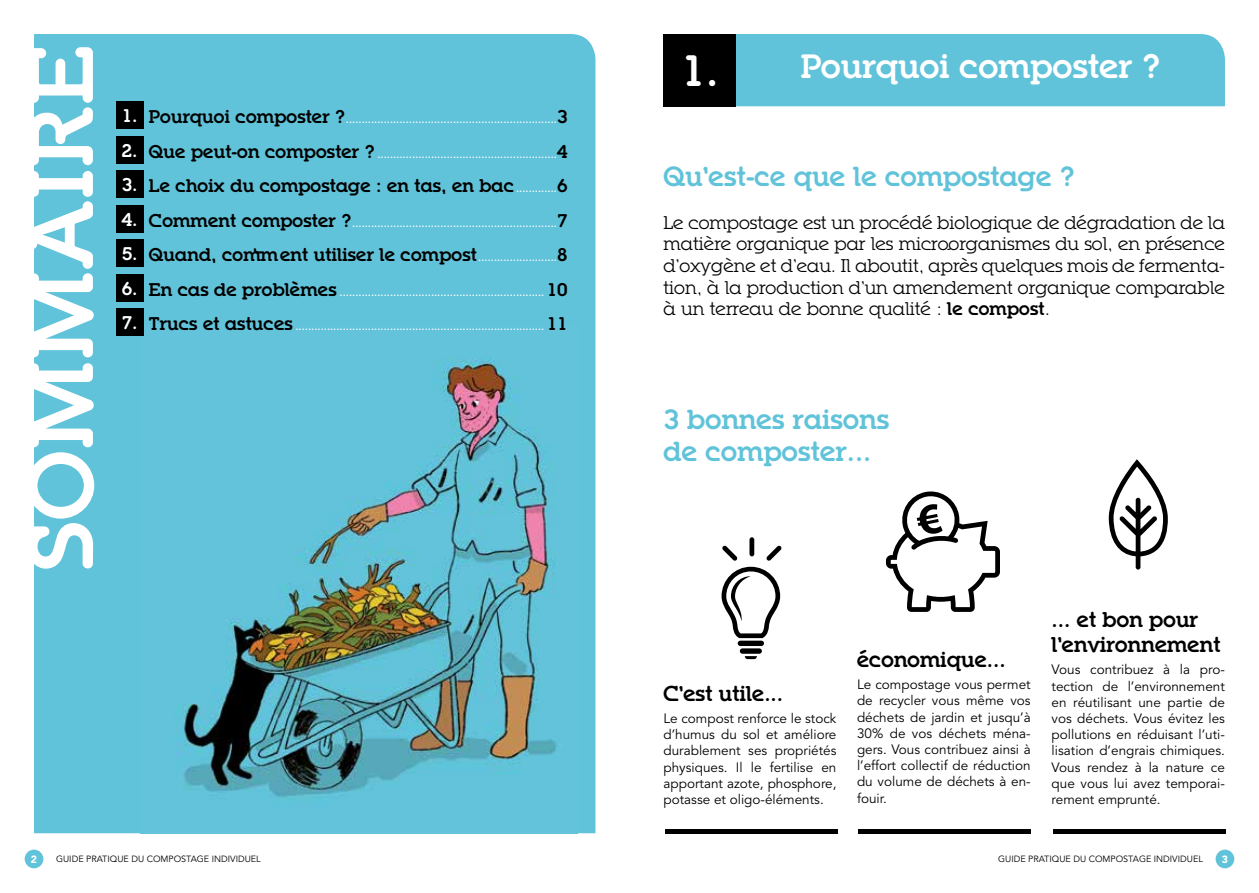
<style>
.page{position:relative;width:1259px;height:893px;background:#fff}
.page>*{position:absolute;margin:0;border:0;box-sizing:border-box;transform-origin:0 0}
.t1{font:700 90px "Ponsi Rounded Slab";letter-spacing:.02em;color:#fff}
.t2{font:700 33px "Ponsi Rounded Slab";color:#fff}
.t3{font:700 27px/32.4px "Ponsi Rounded Slab";color:#61c3d9}
.t4{font:700 21px/25.2px "Ponsi Rounded Slab";color:#000}
.t5{font:18px/21.6px "Ponsi Rounded Slab";color:#000;text-align:justify}
.t6{font:700 18px "Ponsi Rounded Slab";color:#000}
.t7{font:13.5px/16.2px "Avenir";color:#000;text-align:justify}
.t8{font:700 10.5px "Ponsi Rounded Slab";color:#fff}
.t9{font:900 10.5px "Avenir";color:#fff}
.t10{font:9px "Avenir";color:#000}
.s1{font-size:18px}
.s2{font-size:18px;color:#000}
.s3{color:#fff}
.s4{font-size:10.5px;color:#fff}
.s5{font-size:43.05px}
.s6{font-weight:700}
</style>
<div class="page">
<div style="left:25px;top:850px;width:18px;height:18px;background:#61c3d9;border-radius:50%"></div>
<div style="left:1215px;top:850px;width:19px;height:18px;background:#61c3d9;border-radius:50%"></div>
<div style="left:34px;top:34px;width:561px;height:799px;background:#61c3d9"></div>
<img style="left:141px;top:325px;width:436px;height:508px">
<div style="left:736px;top:34px;width:489px;height:72px;background:#61c3d9"></div>
<div style="left:116px;top:102px;width:28px;height:27px;background:#000"></div>
<div style="left:116px;top:136px;width:28px;height:28px;background:#000"></div>
<div style="left:116px;top:171px;width:28px;height:27px;background:#000"></div>
<div style="left:116px;top:205px;width:28px;height:28px;background:#000"></div>
<div style="left:116px;top:240px;width:28px;height:27px;background:#000"></div>
<div style="left:116px;top:274px;width:28px;height:28px;background:#000"></div>
<div style="left:116px;top:309px;width:28px;height:27px;background:#000"></div>
<div style="left:663px;top:34px;width:73px;height:72px;background:#000"></div>
<div style="left:737px;top:641px;width:27px;height:5px;background:#000;border-radius:3px"></div>
<div style="left:740px;top:648px;width:22px;height:6px;background:#000;border-radius:3px"></div>
<svg style="left:745px;top:656px;width:12px;height:3px"></svg>
<svg style="left:721px;top:567px;width:59px;height:71px"></svg>
<div style="left:749px;top:537px;width:5px;height:19px;background:#000;border-radius:2px"></div>
<svg style="left:722px;top:545px;width:15px;height:16px"></svg>
<svg style="left:766px;top:545px;width:15px;height:16px"></svg>
<svg style="left:886px;top:491px;width:114px;height:121px"></svg>
<svg style="left:1108px;top:459px;width:60px;height:111px"></svg>
<hr style="left:664px;top:829px;width:173px;height:4px;background:#000">
<hr style="left:857px;top:829px;width:173px;height:4px;background:#000">
<hr style="left:1052px;top:829px;width:173px;height:4px;background:#000">
<h1 class="t1" style="left:2px;top:570px;width:526px;rotate:-90deg">SOMMAIRE</h1>
<p class="t8" style="left:122px;top:113px;width:447px"><span class="s1">1.</span> <span class="s2">Pourquoi composter ?</span>...................................................................<span class="s2">3</span></p>
<p class="t8" style="left:122px;top:147px;width:447px"><span class="s1">2.</span> <span class="s2">Que peut-on composter ?</span> .........................................................<span class="s2">4</span></p>
<h3 class="t6" style="left:122px;top:174px;width:447px"><span class="s3">3.</span> Le choix du compostage : en tas, en bac <span class="s4">.............</span>6</h3>
<p class="t8" style="left:122px;top:216px;width:447px"><span class="s1">4.</span> <span class="s2">Comment composter ?</span>.................................................................<span class="s2">7</span></p>
<h3 class="t6" style="left:122px;top:243px;width:447px"><span class="s3">5.</span> Quand, comment utiliser le compost<span class="s4">.........................</span>8</h3>
<p class="t8" style="left:122px;top:285px;width:447px"><span class="s1">6.</span> <span class="s2">En cas de problèmes</span> ................................................................. <span class="s2">10</span></p>
<p class="t8" style="left:122px;top:320px;width:447px"><span class="s1">7.</span> <span class="s2">Trucs et astuces</span> ............................................................................... <span class="s2">11</span></p>
<h2 class="t2" style="left:681px;top:45px;width:481px"><span class="s5">1.</span> Pourquoi composter ?</h2>
<h3 class="t3" style="left:663px;top:161px;width:412px">Qu’est-ce que le compostage ?</h3>
<p class="t5" style="left:663px;top:212px;width:563px">Le compostage est un procédé biologique de dégradation de la matière organique par les microorganismes du sol, en présence d’oxygène et d’eau. Il aboutit, après quelques mois de fermenta&shy;tion, à la production d’un amendement organique comparable à un terreau de bonne qualité : <span class="s6">le compost</span>.</p>
<h3 class="t3" style="left:663px;top:404px;width:227px">3 bonnes raisons de composter...</h3>
<h3 class="t4" style="left:663px;top:681px;width:121px">C’est utile...</h3>
<p class="t7" style="left:663px;top:711px;width:174px">Le compost renforce le stock d’humus du sol et améliore durablement ses propriétés physiques. Il le fertilise en apportant azote, phosphore, potasse et oligo-éléments.</p>
<h3 class="t4" style="left:857px;top:647px;width:150px">économique...</h3>
<p class="t7" style="left:857px;top:677px;width:175px">Le compostage vous permet de recycler vous même vos déchets de jardin et jusqu’à 30% de vos déchets ména&shy;gers. Vous contribuez ainsi à l’effort collectif de réduction du volume de déchets à en&shy;fouir.</p>
<h3 class="t4" style="left:1051px;top:607px;width:170px">... et bon pour l’environnement</h3>
<p class="t7" style="left:1051px;top:662px;width:175px">Vous contribuez à la pro&shy;tection de l’environnement en réutilisant une partie de vos déchets. Vous évitez les pollutions en réduisant l’uti&shy;lisation d’engrais chimiques.<br>Vous rendez à la nature ce que vous lui avez temporai&shy;rement emprunté.</p>
<p class="t9" style="left:31px;top:853px;width:8px">2</p>
<p class="t10" style="left:56px;top:854px;width:206px">GUIDE PRATIQUE DU COMPOSTAGE INDIVIDUEL</p>
<p class="t10" style="left:998px;top:854px;width:206px">GUIDE PRATIQUE DU COMPOSTAGE INDIVIDUEL</p>
<p class="t9" style="left:1221px;top:853px;width:8px">3</p>
</div>
